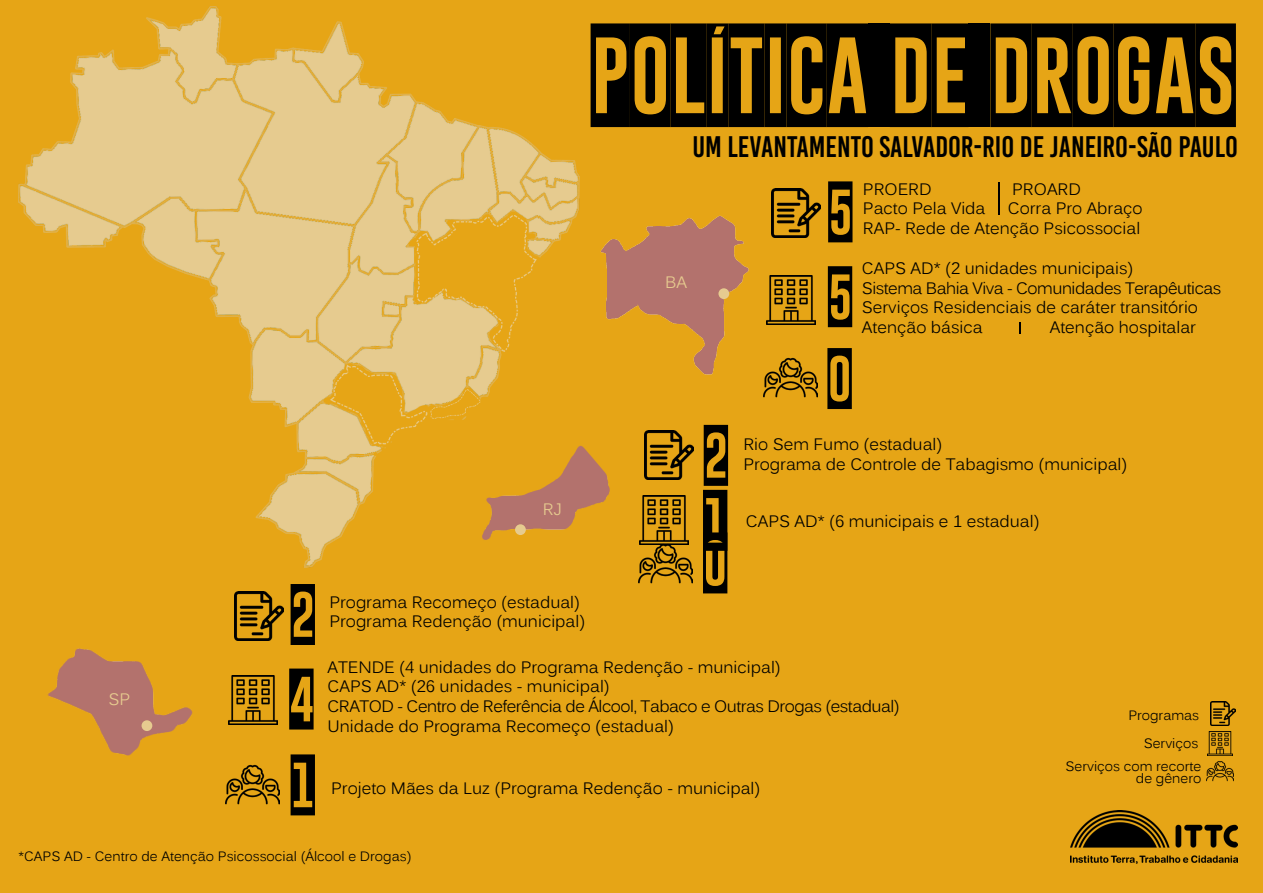
<style>
.page{position:relative;width:1263px;height:893px;background:#e6a516}
.page>*{position:absolute;margin:0;border:0;box-sizing:border-box;transform-origin:0 0}
.t1{font:102px "Gobold Blocky";color:#000}
.t2{font:60px/85.2px "Gobold Blocky";color:#000}
.t3{font:29.7px "Bebas Kai";color:#000}
.t4{font:16.5px/19.8px "Kalinga";color:#000}
.t5{font:16.5px "Kalinga";color:#e6cb8f}
.t6{font:13.5px/27.9px "Kalinga";color:#000;text-align:right}
</style>
<div class="page">
<img style="left:19px;top:6px;width:560px;height:561px">
<img style="left:764px;top:357px;width:54px;height:41px">
<img style="left:600px;top:215px;width:149px;height:160px">
<img style="left:48px;top:648px;width:145px;height:108px">
<img style="left:771px;top:188px;width:49px;height:49px">
<img style="left:767px;top:275px;width:49px;height:49px">
<svg style="left:998px;top:183px;width:1px;height:32px"></svg>
<svg style="left:1019px;top:322px;width:2px;height:12px"></svg>
<img style="left:639px;top:540px;width:54px;height:44px">
<img style="left:645px;top:430px;width:49px;height:49px">
<img style="left:639px;top:496px;width:49px;height:49px">
<img style="left:226px;top:764px;width:54px;height:41px">
<img style="left:234px;top:591px;width:49px;height:49px">
<img style="left:228px;top:675px;width:50px;height:49px">
<img style="left:1207px;top:761px;width:26px;height:21px">
<img style="left:1211px;top:701px;width:24px;height:24px">
<img style="left:1208px;top:731px;width:24px;height:24px">
<img style="left:1070px;top:810px;width:168px;height:53px">
<div style="left:718px;top:288px;width:11px;height:11px;background:#e6cb8f;border-radius:50%"></div>
<img style="left:482px;top:445px;width:128px;height:100px">
<div style="left:515px;top:524px;width:11px;height:11px;background:#e6cb8f;border-radius:50%"></div>
<div style="left:142px;top:720px;width:10px;height:11px;background:#e6cb8f;border-radius:50%"></div>
<h1 class="t1" style="left:591px;top:8px;width:647px">POLÍTICA DE DROGAS</h1>
<h3 class="t3" style="left:692px;top:131px;width:547px">UM LEVANTAMENTO SALVADOR-RIO DE JANEIRO-SÃO PAULO</h3>
<p class="t5" style="left:108px;top:689px;width:23px">SP</p>
<p class="t5" style="left:665px;top:272px;width:23px">BA</p>
<h2 class="t2" style="left:704px;top:413px;width:26px">2</h2>
<h2 class="t2" style="left:828px;top:169px;width:26px">5</h2>
<p class="t4" style="left:863px;top:180px;width:70px">PROERD</p>
<p class="t4" style="left:1012px;top:180px;width:70px">PROARD</p>
<p class="t4" style="left:863px;top:200px;width:124px">Pacto Pela Vida</p>
<p class="t4" style="left:863px;top:200px;width:281px;text-align:right">Corra Pro Abraço<br>RAP- Rede de Atenção Psicossocial</p>
<h2 class="t2" style="left:827px;top:256px;width:26px;line-height:81.9px">5<br>0</h2>
<p class="t4" style="left:862px;top:260px;width:361px">CAPS AD* (2 unidades municipais)<br>Sistema Bahia Viva - Comunidades Terapêuticas Serviços Residenciais de caráter transitório Atenção básica</p>
<p class="t4" style="left:1050px;top:319px;width:148px">Atenção hospitalar</p>
<p class="t4" style="left:743px;top:436px;width:385px">Rio Sem Fumo (estadual)<br>Programa de Controle de Tabagismo (municipal)</p>
<h2 class="t2" style="left:703px;top:478px;width:26px">1</h2>
<p class="t5" style="left:543px;top:498px;width:21px">RJ</p>
<p class="t4" style="left:746px;top:513px;width:295px">CAPS AD* (6 municipais e 1 estadual)</p>
<h2 class="t2" style="left:703px;top:520px;width:26px">0</h2>
<h2 class="t2" style="left:289px;top:572px;width:27px;text-align:justify">2<br>4<br>1</h2>
<p class="t4" style="left:329px;top:593px;width:257px">Programa Recomeço (estadual)<br>Programa Redenção (municipal)</p>
<p class="t4" style="left:327px;top:658px;width:574px">ATENDE (4 unidades do Programa Redenção - municipal)<br>CAPS AD* (26 unidades - municipal)<br>CRATOD - Centro de Referência de Álcool, Tabaco e Outras Drogas (estadual)<br>Unidade do Programa Recomeço (estadual)</p>
<p class="t4" style="left:331px;top:779px;width:431px">Projeto Mães da Luz (Programa Redenção - municipal)</p>
<p class="t6" style="left:1128px;top:703px;width:72px">Programas<br>Serviços</p>
<p class="t6" style="left:1065px;top:761px;width:137px;line-height:12px">Serviços com recorte de gênero</p>
<p class="t6" style="left:18px;top:844px;width:394px">*CAPS AD - Centro de Atenção Psicossocial (Álcool e Drogas)</p>
</div>
